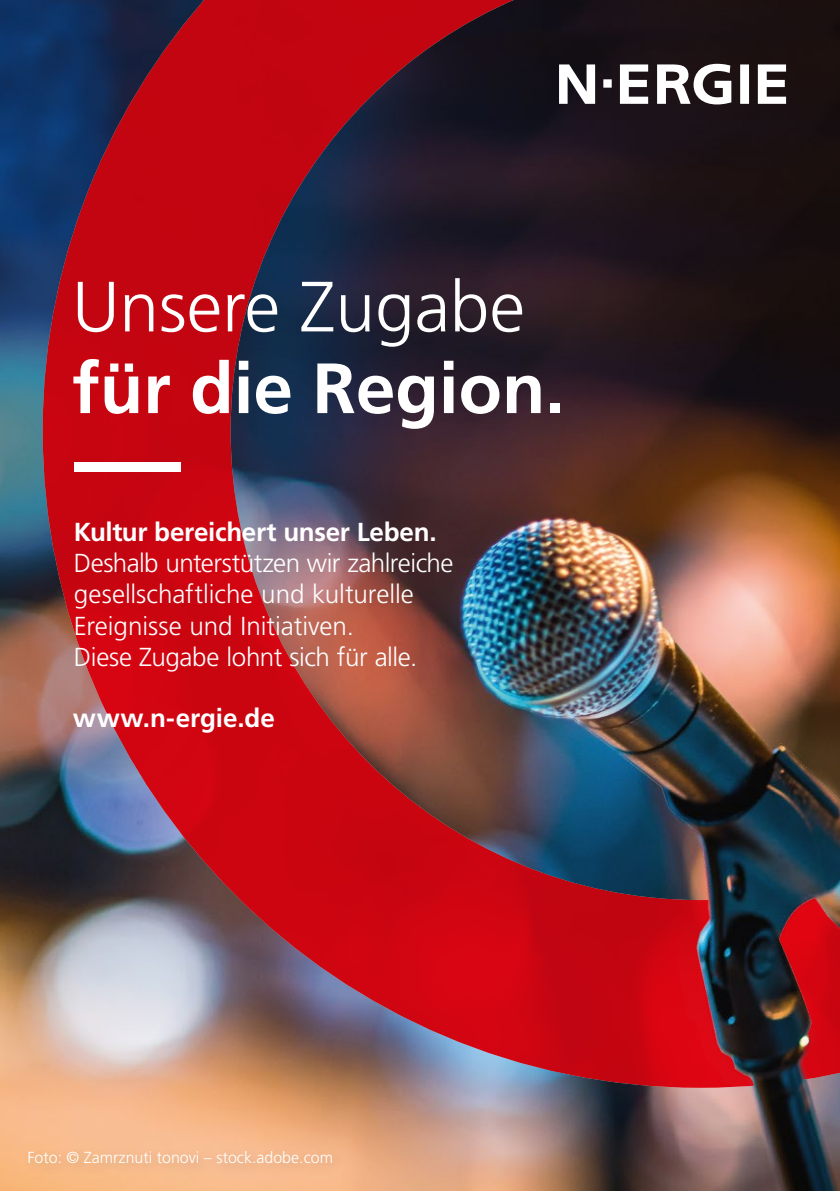
<style>
.page{position:relative;width:840px;height:1191px;background:#fff}
.page>*{position:absolute;margin:0;border:0;box-sizing:border-box;transform-origin:0 0}
.t1{font:700 71px "Frutiger LT Pro";color:#fff}
.t2{font:300 71px "Frutiger LT Pro";color:#fff}
.t3{font:300 26px/31.2px "Frutiger LT Pro";letter-spacing:-.005em;color:#fff}
.t4{font:700 26px "Frutiger LT Pro";letter-spacing:-.01em;color:#fff}
.t5{font:300 16px "Frutiger LT Pro";color:#fff}
</style>
<div class="page">
<svg style="left:43px;top:0;width:796px;height:221px;background:#4e1220"></svg>
<img style="left:0;top:221px;width:839px;height:970px">
<div style="left:74px;top:462px;width:106px;height:10px;background:#fff"></div>
<svg style="left:558px;top:64px;width:36px;height:40px"></svg>
<svg style="left:603px;top:64px;width:182px;height:40px"></svg>
<div style="left:22px;top:1144px;width:325px;height:33px;background:#f5b98d"></div>
<h1 class="t2" style="left:72px;top:265px;width:454px">Unsere Zugabe</h1>
<h1 class="t1" style="left:72px;top:346px;width:494px">für die Region.</h1>
<p class="t4" style="left:74px;top:516px;width:364px">Kultur bereichert unser Leben.</p>
<p class="t3" style="left:74px;top:548px;width:381px">Deshalb unterstützen wir zahlreiche gesellschaftliche und kulturelle Ereignisse und Initiativen.<br>Diese Zugabe lohnt sich für alle.</p>
<p class="t4" style="left:73px;top:702px;width:203px">www.n-ergie.de</p>
<p class="t5" style="left:27px;top:1148px;width:307px">Foto: © Zamrznuti tonovi – stock.adobe.com</p>
</div>
